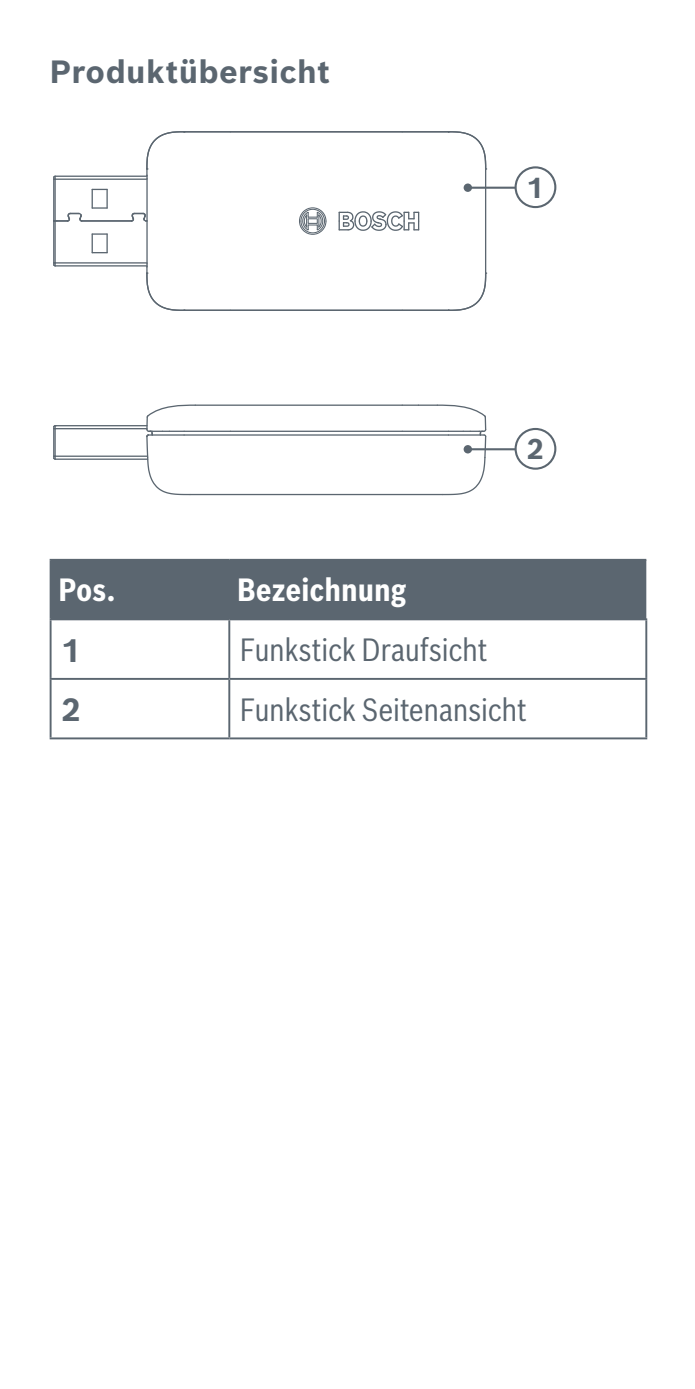
<style>
.page{position:relative;width:695px;height:1389px;background:#fff}
.page>*{position:absolute;margin:0;border:0;box-sizing:border-box;transform-origin:0 0}
.t1{font:31.5px "Bosch Sans Cond";letter-spacing:.005em;color:#5b6670}
.t2{font:700 31.5px "Bosch Sans";letter-spacing:.01em;color:#5b6670}
.t3{font:700 31.5px "Bosch Sans Cond";letter-spacing:.02em;color:#fff}
.t4{font:700 28px "Bosch Sans";color:#5b6670}
</style>
<div class="page">
<hr style="left:146px;top:178px;width:2px;height:86px;background:#5b6670">
<hr style="left:55px;top:179px;width:92px;height:1px;background:#5b6670">
<hr style="left:55px;top:262px;width:92px;height:2px;background:#5b6670">
<hr style="left:55px;top:265px;width:92px;height:2px;background:#5b6670">
<hr style="left:184px;top:310px;width:264px;height:1px;background:#5b6670">
<hr style="left:184px;top:131px;width:264px;height:1px;background:#5b6670">
<hr style="left:54px;top:179px;width:2px;height:42px;background:#5b6670">
<svg style="left:92px;top:189px;width:16px;height:20px"></svg>
<hr style="left:55px;top:176px;width:92px;height:1px;background:#5b6670">
<svg style="left:338px;top:211px;width:81px;height:20px"></svg>
<hr style="left:54px;top:221px;width:2px;height:42px;background:#5b6670">
<hr style="left:53px;top:221px;width:1px;height:42px;background:#5b6670">
<hr style="left:53px;top:179px;width:1px;height:42px;background:#5b6670">
<svg style="left:92px;top:233px;width:16px;height:20px"></svg>
<svg style="left:53px;top:212px;width:29px;height:11px"></svg>
<hr style="left:82px;top:220px;width:50px;height:2px;background:#5b6670">
<svg style="left:299px;top:207px;width:28px;height:28px"></svg>
<svg style="left:130px;top:212px;width:17px;height:11px"></svg>
<svg style="left:447px;top:131px;width:40px;height:39px"></svg>
<hr style="left:485px;top:169px;width:1px;height:104px;background:#5b6670">
<svg style="left:447px;top:272px;width:40px;height:39px"></svg>
<svg style="left:146px;top:262px;width:39px;height:49px"></svg>
<svg style="left:146px;top:131px;width:39px;height:49px"></svg>
<hr style="left:184px;top:434px;width:264px;height:2px;background:#5b6670">
<hr style="left:184px;top:431px;width:46px;height:1px;background:#5b6670">
<hr style="left:55px;top:425px;width:92px;height:1px;background:#5b6670">
<hr style="left:55px;top:428px;width:92px;height:1px;background:#5b6670">
<hr style="left:55px;top:459px;width:93px;height:1px;background:#5b6670">
<hr style="left:55px;top:456px;width:92px;height:1px;background:#5b6670">
<svg style="left:53px;top:425px;width:3px;height:35px"></svg>
<hr style="left:190px;top:494px;width:252px;height:1px;background:#5b6670">
<svg style="left:145px;top:404px;width:51px;height:92px"></svg>
<hr style="left:195px;top:405px;width:207px;height:1px;background:#5b6670">
<hr style="left:230px;top:431px;width:172px;height:1px;background:#5b6670">
<svg style="left:402px;top:404px;width:85px;height:92px"></svg>
<hr style="left:467px;top:187px;width:60px;height:2px;background:#5b6670">
<div style="left:463px;top:183px;width:9px;height:9px;background:#5b6670;border-radius:50%"></div>
<div style="left:515px;top:167px;width:40px;height:40px;background:#fff;border-radius:50%"></div>
<div style="left:514px;top:166px;width:42px;height:42px;border:2px solid #5b6670;border-radius:50%"></div>
<hr style="left:467px;top:448px;width:60px;height:2px;background:#5b6670">
<div style="left:463px;top:445px;width:9px;height:8px;background:#5b6670;border-radius:50%"></div>
<div style="left:515px;top:429px;width:40px;height:40px;background:#fff;border-radius:50%"></div>
<div style="left:514px;top:428px;width:42px;height:42px;border:2px solid #5b6670;border-radius:50%"></div>
<div style="left:52px;top:561px;width:594px;height:57px;background:#5b6670"></div>
<hr style="left:50px;top:559px;width:179px;height:2px;background:#5b6670">
<hr style="left:50px;top:561px;width:2px;height:57px;background:#5b6670">
<hr style="left:229px;top:559px;width:417px;height:2px;background:#5b6670">
<hr style="left:50px;top:618px;width:179px;height:2px;background:#5b6670">
<hr style="left:50px;top:620px;width:2px;height:58px;background:#5b6670">
<hr style="left:229px;top:618px;width:418px;height:2px;background:#5b6670">
<hr style="left:228px;top:620px;width:2px;height:58px;background:#5b6670">
<hr style="left:645px;top:620px;width:2px;height:58px;background:#5b6670">
<hr style="left:50px;top:678px;width:179px;height:2px;background:#5b6670">
<hr style="left:50px;top:680px;width:2px;height:57px;background:#5b6670">
<hr style="left:229px;top:678px;width:418px;height:2px;background:#5b6670">
<hr style="left:228px;top:680px;width:2px;height:57px;background:#5b6670">
<hr style="left:645px;top:680px;width:2px;height:57px;background:#5b6670">
<hr style="left:50px;top:737px;width:179px;height:2px;background:#5b6670">
<hr style="left:229px;top:737px;width:418px;height:2px;background:#5b6670">
<p class="t2" style="left:50px;top:50px;width:282px">Produktübersicht</p>
<p class="t4" style="left:527px;top:169px;width:19px">1</p>
<p class="t4" style="left:527px;top:430px;width:19px">2</p>
<p class="t3" style="left:59px;top:567px;width:58px">Pos.</p>
<p class="t3" style="left:237px;top:567px;width:170px">Bezeichnung</p>
<p class="t2" style="left:61px;top:629px;width:21px">1</p>
<p class="t1" style="left:240px;top:626px;width:248px">Funkstick Draufsicht</p>
<p class="t2" style="left:61px;top:689px;width:21px">2</p>
<p class="t1" style="left:240px;top:686px;width:287px">Funkstick Seitenansicht</p>
</div>
